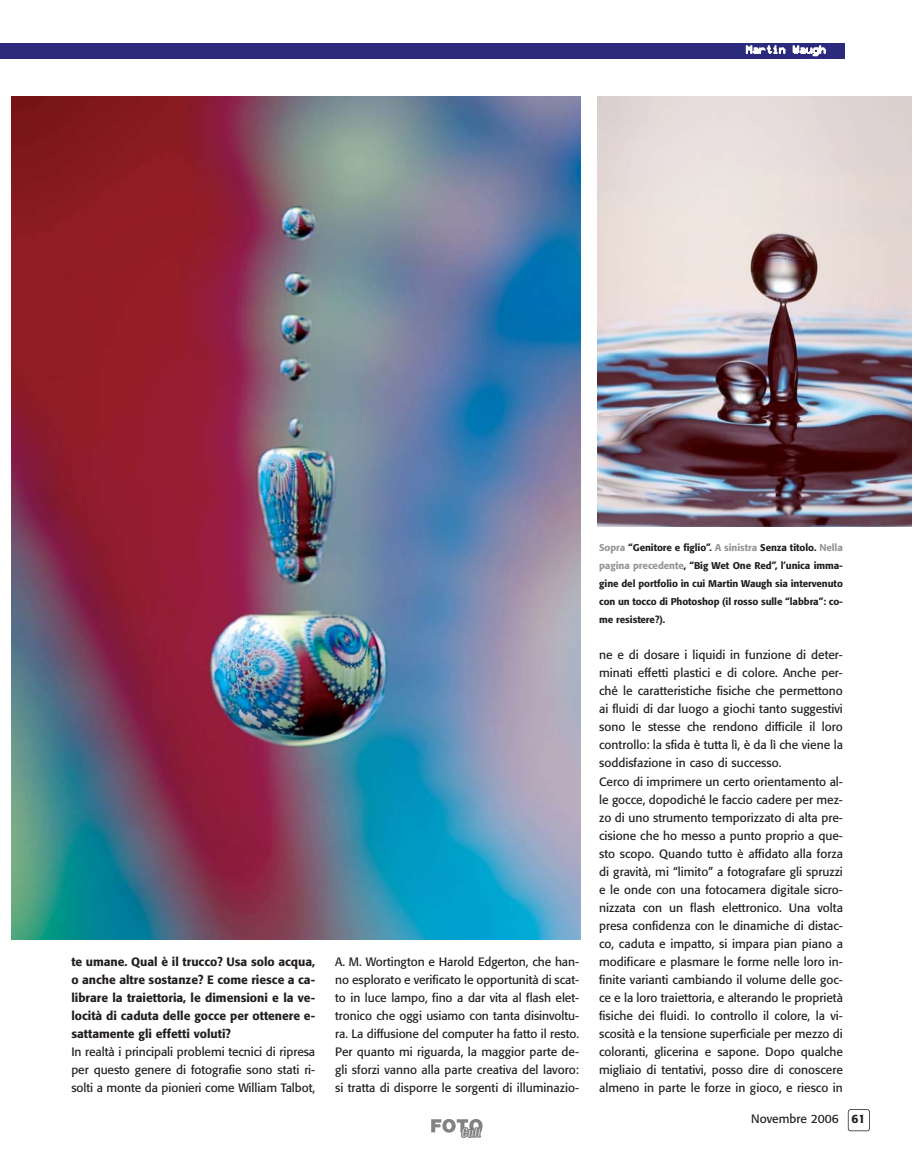
<style>
.page{position:relative;width:915px;height:1170px;background:#fff}
.page>*{position:absolute;margin:0;border:0;box-sizing:border-box;transform-origin:0 0}
.t1{font:12px/18px "Formata";color:#231f20;text-align:justify}
.t2{font:500 12px/18px "Formata";color:#231f20;text-align:justify}
.t3{font:12px "Bubbledot ICG Fine Pos";letter-spacing:-.005em;color:#fff}
.t4{font:500 9.75px/18px "Formata";letter-spacing:-.005em;color:#231f20;text-align:justify}
.s1{color:#939598}
.s2{font-weight:500}
</style>
<div class="page">
<div style="left:847px;top:1109px;width:22px;height:22px;border:2px solid #231f20;border-radius:3px"></div>
<svg style="left:431px;top:1119px;width:51px;height:18px"></svg>
<div style="left:0;top:43px;width:844px;height:15px;background:#2c2a7c"></div>
<img style="left:12px;top:96px;width:568px;height:843px">
<img style="left:597px;top:96px;width:314px;height:431px">
<p class="t3" style="left:745px;top:46px;width:81px">Martin Waugh</p>
<p class="t2" style="left:71px;top:953px;width:245px">te umane. Qual è il trucco? Usa solo acqua, o anche altre sostanze? E come riesce a ca&shy;librare la traiettoria, le dimensioni e la ve&shy;locità di caduta delle gocce per ottenere e&shy;sattamente gli effetti voluti?</p>
<p class="t1" style="left:71px;top:1043px;width:245px">In realtà i principali problemi tecnici di ripresa per questo genere di fotografie sono stati ri&shy;solti a monte da pionieri come William Talbot,</p>
<p class="t1" style="left:335px;top:953px;width:245px">A. M. Wortington e Harold Edgerton, che han&shy;no esplorato e verificato le opportunità di scat&shy;to in luce lampo, fino a dar vita al flash elet&shy;tronico che oggi usiamo con tanta disinvoltu&shy;ra. La diffusione del computer ha fatto il resto.<br>Per quanto mi riguarda, la maggior parte de&shy;gli sforzi vanno alla parte creativa del lavoro: si tratta di disporre le sorgenti di illuminazio-</p>
<p class="t4" style="left:599px;top:539px;width:245px"><span class="s1">Sopra</span> “Genitore e figlio”. <span class="s1">A sinistra</span> Senza titolo. <span class="s1">Nella pagina precedente</span>, “Big Wet One Red”, l’unica imma&shy;gine del portfolio in cui Martin Waugh sia intervenuto con un tocco di Photoshop (il rosso sulle “labbra”: co&shy;me resistere?).</p>
<p class="t1" style="left:599px;top:647px;width:245px;text-align:left">ne e di dosare i liquidi in funzione di deter&shy;minati effetti plastici e di colore. Anche per&shy;ché le caratteristiche fisiche che permettono ai fluidi di dar luogo a giochi tanto suggestivi sono le stesse che rendono difficile il loro controllo: la sfida è tutta lì, è da lì che viene la soddisfazione in caso di successo.<br>Cerco di imprimere un certo orientamento al&shy;le gocce, dopodiché le faccio cadere per mez&shy;zo di uno strumento temporizzato di alta pre&shy;cisione che ho messo a punto proprio a que&shy;sto scopo. Quando tutto è affidato alla forza di gravità, mi “limito” a fotografare gli spruzzi e le onde con una fotocamera digitale sicro&shy;nizzata con un flash elettronico. Una volta presa confidenza con le dinamiche di distac&shy;co, caduta e impatto, si impara pian piano a modificare e plasmare le forme nelle loro in&shy;finite varianti cambiando il volume delle goc&shy;ce e la loro traiettoria, e alterando le proprietà fisiche dei fluidi. Io controllo il colore, la vi&shy;scosità e la tensione superficiale per mezzo di coloranti, glicerina e sapone. Dopo qualche migliaio di tentativi, posso dire di conoscere almeno in parte le forze in gioco, e riesco in</p>
<p class="t1" style="left:751px;top:1110px;width:116px">Novembre 2006 <span class="s2">61</span></p>
</div>
